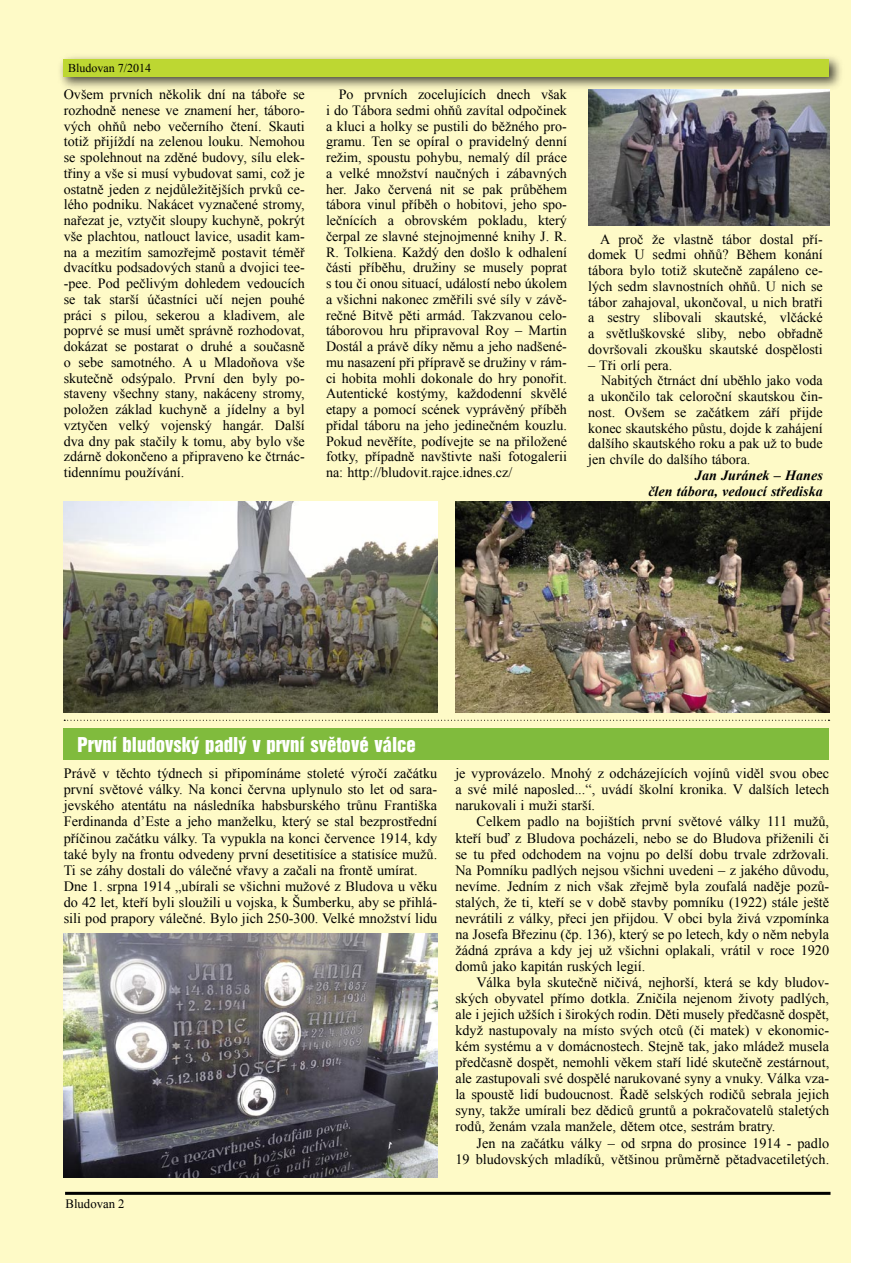
<style>
.page{position:relative;width:893px;height:1263px;background:#fff}
.page>*{position:absolute;margin:0;border:0;box-sizing:border-box;transform-origin:0 0}
.t1{font:18.75px "Switzerland Inserat CE";color:#fff}
.t2{font:14.25px/16px "Times New Roman";color:#000;text-align:justify}
.t3{font:14.1px/15.8px "Times New Roman";color:#000;text-align:justify}
.t4{font:italic 700 14.1px/15.8px "Times New Roman";color:#000;text-align:right}
.t5{font:12.75px "Times New Roman";color:#000}
.t6{font:12px "Times New Roman";color:#000}
</style>
<div class="page">
<div style="left:0;top:0;width:850px;height:1263px;background:#fefac7"></div>
<hr style="left:65px;top:1192px;width:765px;height:3px;background:#000">
<div style="left:57px;top:53px;width:787px;height:39px;background:#000;opacity:.7"></div>
<div style="left:64px;top:59px;width:765px;height:18px;background:#bdd732"></div>
<img style="left:588px;top:89px;width:241px;height:136px">
<img style="left:455px;top:502px;width:374px;height:210px">
<img style="left:64px;top:502px;width:373px;height:211px">
<div style="left:64px;top:728px;width:765px;height:32px;background:#80bb3d"></div>
<img style="left:64px;top:934px;width:373px;height:244px">
<svg style="left:64px;top:720px;width:766px;height:1px"></svg>
<p class="t6" style="left:68px;top:60px;width:85px">Bludovan 7/2014</p>
<p class="t3" style="left:64px;top:86px;width:242px">Ovšem prvních několik dní na táboře se rozhodně nenese ve znamení her, táboro&shy;vých ohňů nebo večerního čtení. Skauti totiž přijíždí na zelenou louku. Nemohou se spolehnout na zděné budovy, sílu elek&shy;třiny a vše si musí vybudovat sami, což je ostatně jeden z nejdůležitějších prvků ce&shy;lého podniku. Nakácet vyznačené stromy, nařezat je, vztyčit sloupy kuchyně, pokrýt vše plachtou, natlouct lavice, usadit kam&shy;na a mezitím samozřejmě postavit téměř dvacítku podsadových stanů a dvojici tee--pee. Pod pečlivým dohledem vedoucích se tak starší účastníci učí nejen pouhé práci s pilou, sekerou a kladivem, ale poprvé se musí umět správně rozhodovat, dokázat se postarat o druhé a současně o sebe samotného. A u Mladoňova vše skutečně odsýpalo. První den byly po&shy;staveny všechny stany, nakáceny stromy, položen základ kuchyně a jídelny a byl vztyčen velký vojenský hangár. Další dva dny pak stačily k tomu, aby bylo vše zdárně dokončeno a připraveno ke čtrnác&shy;tidennímu používání.</p>
<p class="t3" style="left:326px;top:86px;width:242px;text-indent:13px">Po prvních zocelujících dnech však i do Tábora sedmi ohňů zavítal odpočinek a kluci a holky se pustili do běžného pro&shy;gramu. Ten se opíral o pravidelný denní režim, spoustu pohybu, nemalý díl práce a velké množství naučných i zábavných her. Jako červená nit se pak průběhem tábora vinul příběh o hobitovi, jeho spo&shy;lečnících a obrovském pokladu, který čerpal ze slavné stejnojmenné knihy J. R.<br>R. Tolkiena. Každý den došlo k odhalení části příběhu, družiny se musely poprat s tou či onou situací, událostí nebo úkolem a všichni nakonec změřili své síly v závě&shy;rečné Bitvě pěti armád. Takzvanou celo&shy;táborovou hru připravoval Roy – Martin Dostál a právě díky němu a jeho nadšené&shy;mu nasazení při přípravě se družiny v rám&shy;ci hobita mohli dokonale do hry ponořit.<br>Autentické kostýmy, každodenní skvělé etapy a pomocí scének vyprávěný příběh přidal táboru na jeho jedinečném kouzlu.<br>Pokud nevěříte, podívejte se na přiložené fotky, případně navštivte naši fotogalerii na: http://bludovit.rajce.idnes.cz/</p>
<p class="t3" style="left:588px;top:231px;width:236px;text-indent:12px">A proč že vlastně tábor dostal pří&shy;domek U sedmi ohňů? Během konání tábora bylo totiž skutečně zapáleno ce&shy;lých sedm slavnostních ohňů. U nich se tábor zahajoval, ukončoval, u nich bratři a sestry slibovali skautské, vlčácké a světluškovské sliby, nebo obřadně dovršovali zkoušku skautské dospělosti</p>
<p class="t3" style="left:588px;top:357px;width:86px">– Tři orlí pera.</p>
<p class="t3" style="left:601px;top:373px;width:223px">Nabitých čtrnáct dní uběhlo jako voda</p>
<p class="t3" style="left:588px;top:388px;width:236px">a ukončilo tak celoroční skautskou čin-</p>
<p class="t3" style="left:588px;top:404px;width:236px">nost. Ovšem se začátkem září přijde</p>
<p class="t3" style="left:588px;top:420px;width:236px">konec skautského půstu, dojde k zahájení</p>
<p class="t3" style="left:588px;top:436px;width:236px">dalšího skautského roku a pak už to bude</p>
<p class="t3" style="left:588px;top:451px;width:164px">jen chvíle do dalšího tábora.</p>
<p class="t4" style="left:648px;top:467px;width:176px">Jan Juránek – Hanes<br>člen tábora, vedoucí střediska</p>
<h1 class="t1" style="left:77px;top:733px;width:340px">První bludovský padlý v první světové válce</h1>
<p class="t2" style="left:64px;top:765px;width:375px;text-align:left">Právě v těchto týdnech si připomínáme stoleté výročí začátku první světové války. Na konci června uplynulo sto let od sara&shy;jevského atentátu na následníka habsburského trůnu Františka Ferdinanda d’Este a jeho manželku, který se stal bezprostřední příčinou začátku války. Ta vypukla na konci července 1914, kdy také byly na frontu odvedeny první desetitisíce a statisíce mužů.<br>Ti se záhy dostali do válečné vřavy a začali na frontě umírat.<br>Dne 1. srpna 1914 „ubírali se všichni mužové z Bludova u věku do 42 let, kteří byli sloužili u vojska, k Šumberku, aby se přihlá&shy;sili pod prapory válečné. Bylo jich 250-300. Velké množství lidu</p>
<p class="t2" style="left:455px;top:765px;width:375px">je vyprovázelo. Mnohý z odcházejících vojínů viděl svou obec a své milé naposled...“, uvádí školní kronika. V dalších letech narukovali i muži starší.</p>
<p class="t2" style="left:455px;top:813px;width:375px;text-indent:21px">Celkem padlo na bojištích první světové války 111 mužů, kteří buď z Bludova pocházeli, nebo se do Bludova přiženili či se tu před odchodem na vojnu po delší dobu trvale zdržovali.<br>Na Pomníku padlých nejsou všichni uvedeni – z jakého důvodu, nevíme. Jedním z nich však zřejmě byla zoufalá naděje pozů&shy;stalých, že ti, kteří se v době stavby pomníku (1922) stále ještě nevrátili z války, přeci jen přijdou. V obci byla živá vzpomínka na Josefa Březinu (čp. 136), který se po letech, kdy o něm nebyla žádná zpráva a kdy jej už všichni oplakali, vrátil v roce 1920 domů jako kapitán ruských legií.</p>
<p class="t2" style="left:455px;top:974px;width:375px;text-indent:21px">Válka byla skutečně ničivá, nejhorší, která se kdy bludov&shy;ských obyvatel přímo dotkla. Zničila nejenom životy padlých, ale i jejich užších i širokých rodin. Děti musely předčasně dospět, když nastupovaly na místo svých otců (či matek) v ekonomic&shy;kém systému a v domácnostech. Stejně tak, jako mládež musela předčasně dospět, nemohli věkem staří lidé skutečně zestárnout, ale zastupovali své dospělé narukované syny a vnuky. Válka vza&shy;la spoustě lidí budoucnost. Řadě selských rodičů sebrala jejich syny, takže umírali bez dědiců gruntů a pokračovatelů staletých rodů, ženám vzala manžele, dětem otce, sestrám bratry.</p>
<p class="t2" style="left:455px;top:1134px;width:375px;text-align:right">Jen na začátku války – od srpna do prosince 1914 - padlo<br>19 bludovských mladíků, většinou průměrně pětadvacetiletých.</p>
<p class="t5" style="left:66px;top:1195px;width:61px">Bludovan 2</p>
</div>
